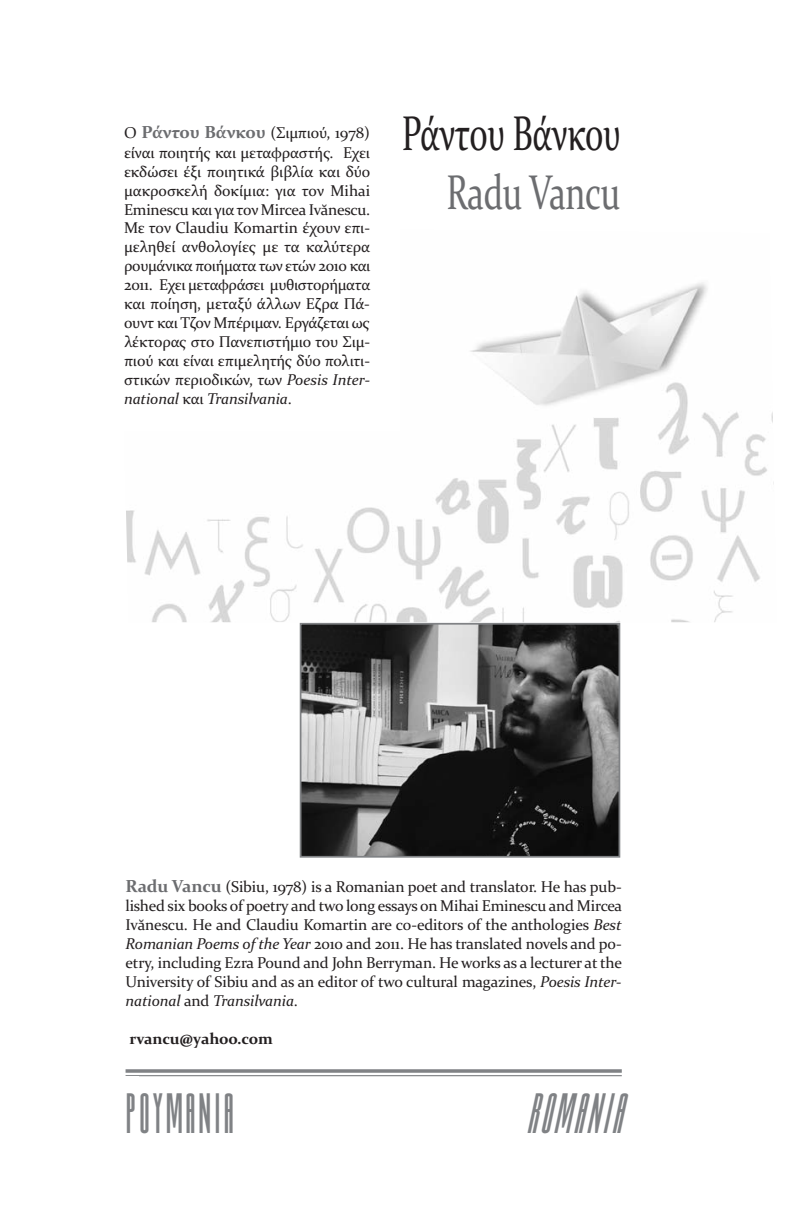
<style>
.page{position:relative;width:794px;height:1216px;background:#fff}
.page>*{position:absolute;margin:0;border:0;box-sizing:border-box;transform-origin:0 0}
.t1{font:49px "Constantia";letter-spacing:-.01em;color:#231f20;scale:.7 1}
.t2{font:49px "Constantia";letter-spacing:-.01em;color:#6c6d70;scale:.7 1}
.t3{font:700 49px "CF Anteus Greek";letter-spacing:.05em;color:#808285}
.t4{font:italic 700 49px "CF Anteus Greek";color:#808285}
.t5{font:15.75px/18.9px "Constantia";letter-spacing:-.01em;color:#231f20;text-align:justify}
.t6{font:700 15.75px "Constantia";letter-spacing:-.01em;color:#231f20}
.s1{font-weight:700;font-size:17.5px;color:#6c6d70}
.s2{font-style:italic}
</style>
<div class="page">
<img style="left:126px;top:282px;width:648px;height:340px">
<hr style="left:126px;top:1069px;width:496px;height:3px;background:#808285">
<hr style="left:126px;top:1075px;width:496px;height:1px;background:#808285">
<img style="left:303px;top:626px;width:314px;height:228px">
<div style="left:300px;top:623px;width:320px;height:234px;border:2px solid #808285"></div>
<p class="t5" style="left:124px;top:123px;width:248px">Ο <span class="s1">Ράντου Βάνκου</span> (Σιμπιού, 1978) είναι ποιητής και μεταφραστής. Εχει εκδώσει έξι ποιητικά βιβλία και δύο μακροσκελή δοκίμια: για τον Mihai Eminescu και για τον Mircea Ivănescu.<br>Με τον Claudiu Komartin έχουν επι&shy;μεληθεί ανθολογίες με τα καλύτερα ρουμάνικα ποιήματα των ετών 2010 και 2011. Εχει μεταφράσει μυθιστορήματα και ποίηση, μεταξύ άλλων Εζρα Πά&shy;ουντ και Τζον Μπέριμαν. Εργάζεται ως λέκτορας στο Πανεπιστήμιο του Σιμ&shy;πιού και είναι επιμελητής δύο πολιτι&shy;στικών περιοδικών, των <span class="s2">Poesis Inter&shy;national</span> και <span class="s2">Transilvania</span>.</p>
<h1 class="t1" style="left:402px;top:104px;width:314px">Ράντου Βάνκου</h1>
<h1 class="t2" style="left:446px;top:163px;width:250px">Radu Vancu</h1>
<p class="t5" style="left:126px;top:876px;width:498px"><span class="s1">Radu Vancu</span> (Sibiu, 1978) is a Romanian poet and translator. He has pub&shy;lished six books of poetry and two long essays on Mihai Eminescu and Mircea Ivănescu. He and Claudiu Komartin are co-editors of the anthologies <span class="s2">Best Romanian Poems of the Year</span> 2010 and 2011. He has translated novels and po&shy;etry, including Ezra Pound and John Berryman. He works as a lecturer at the University of Sibiu and as an editor of two cultural magazines, <span class="s2">Poesis Inter&shy;national</span> and <span class="s2">Transilvania</span>.</p>
<p class="t6" style="left:129px;top:1029px;width:145px">rvancu@yahoo.com</p>
<h1 class="t3" style="left:126px;top:1088px;width:110px">ΡΟΥΜΑΝΙΑ</h1>
<h1 class="t4" style="left:526px;top:1088px;width:108px">RΟΜΑΝΙΑ</h1>
</div>
